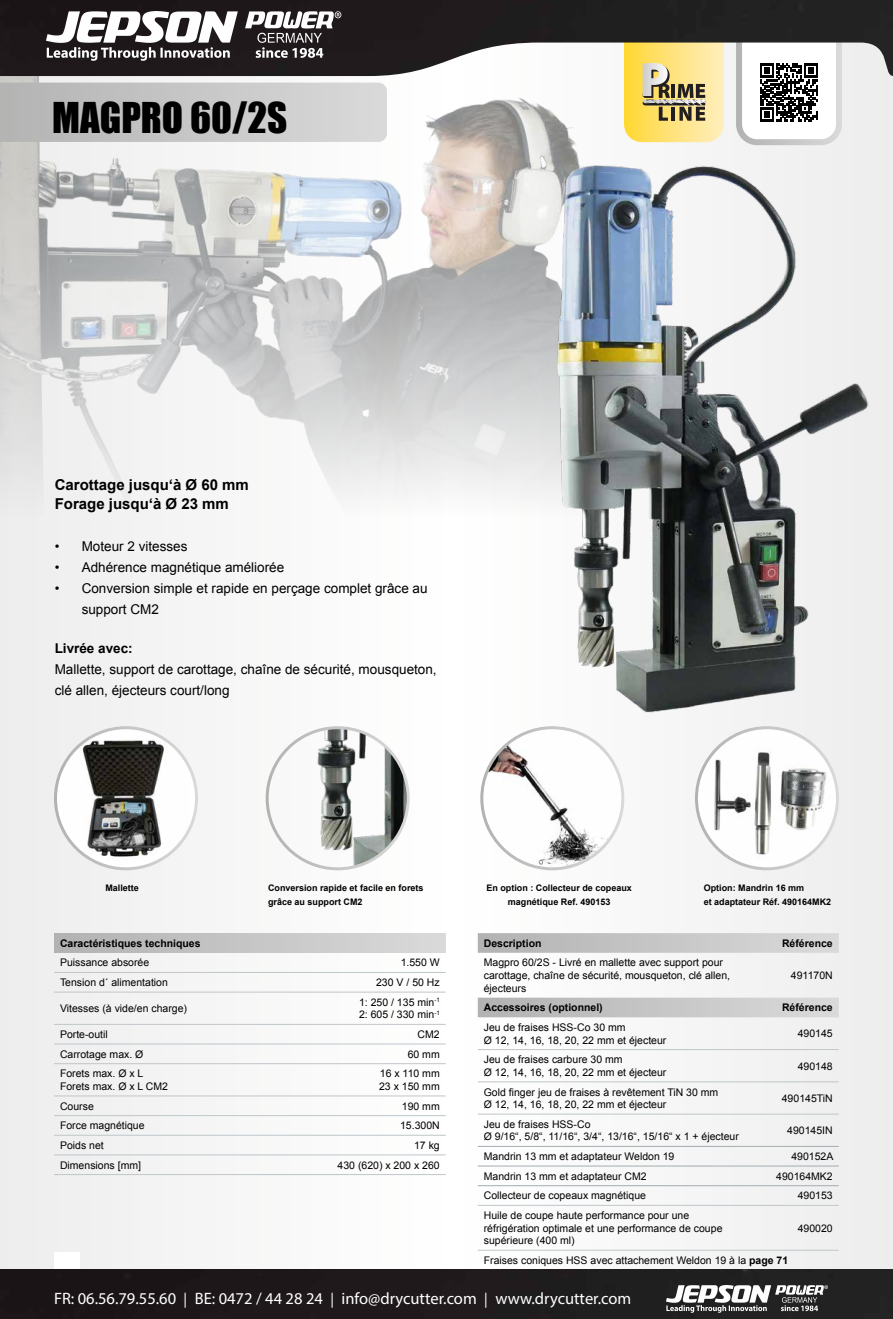
<style>
.page{position:relative;width:893px;height:1319px;background:#fff}
.page>*{position:absolute;margin:0;border:0;box-sizing:border-box;transform-origin:0 0}
.t1{font:39px "Impact";color:#000}
.t2{font:16.5px "Myriad Pro";color:#fff}
.t3{font:700 15px/19.5px "Arial";color:#000}
.t4{font:13.5px/21px "Arial";color:#000}
.t5{font:700 13.5px "Arial";color:#000}
.t6{font:10.5px/12.6px "Arial";color:#000}
.t7{font:700 10.5px "Arial";color:#000}
.t8{font:700 9px/13.5px "Arial";color:#000}
.s1{font-weight:700}
.s2{font-size:15px}
</style>
<div class="page">
<div style="left:0;top:30px;width:893px;height:1288px;background:#f6f6f6"></div>
<img style="left:0;top:76px;width:689px;height:439px">
<svg style="left:0;top:83px;width:387px;height:59px;background:#c6c6c6"></svg>
<img style="left:482px;top:727px;width:141px;height:141px;border-radius:71px">
<div style="left:480px;top:726px;width:144px;height:144px;border:3px solid #fff;border-radius:50%"></div>
<svg style="left:696px;top:727px;width:141px;height:141px"></svg>
<img style="left:703px;top:736px;width:130px;height:130px">
<div style="left:695px;top:726px;width:144px;height:144px;border:3px solid #fff;border-radius:50%"></div>
<img style="left:267px;top:727px;width:141px;height:141px;border-radius:71px">
<div style="left:266px;top:726px;width:144px;height:144px;border:3px solid #fff;border-radius:50%"></div>
<svg style="left:55px;top:727px;width:142px;height:141px"></svg>
<img style="left:63px;top:735px;width:126px;height:125px">
<div style="left:54px;top:726px;width:144px;height:144px;border:3px solid #fff;border-radius:50%"></div>
<svg style="left:624px;top:76px;width:100px;height:66px;background:#d9c476"></svg>
<div style="left:739px;top:4px;width:100px;height:138px;background:#fff;border-radius:18px"></div>
<div style="left:736px;top:1px;width:106px;height:144px;border:6px solid #fff;border-radius:18px"></div>
<svg style="left:760px;top:76px;width:58px;height:45px"></svg>
<img style="left:549px;top:151px;width:320px;height:562px">
<div style="left:54px;top:1251px;width:26px;height:67px;background:#fff"></div>
<svg style="left:478px;top:933px;width:361px;height:84px"></svg>
<hr style="left:478px;top:1049px;width:271px;height:1px;background:#bfc6ca">
<hr style="left:749px;top:1049px;width:90px;height:1px;background:#bfc6ca">
<hr style="left:478px;top:1081px;width:271px;height:1px;background:#bfc6ca">
<hr style="left:749px;top:1081px;width:90px;height:1px;background:#bfc6ca">
<hr style="left:478px;top:1204px;width:271px;height:1px;background:#bfc6ca">
<hr style="left:749px;top:1204px;width:90px;height:1px;background:#bfc6ca">
<hr style="left:478px;top:1145px;width:271px;height:1px;background:#a4acb1">
<hr style="left:749px;top:1145px;width:90px;height:1px;background:#a4acb1">
<hr style="left:478px;top:1165px;width:271px;height:1px;background:#a4acb1">
<hr style="left:749px;top:1165px;width:90px;height:1px;background:#a4acb1">
<hr style="left:478px;top:1185px;width:271px;height:1px;background:#a4acb1">
<hr style="left:749px;top:1185px;width:90px;height:1px;background:#a4acb1">
<hr style="left:478px;top:1113px;width:271px;height:1px;background:#bfc6ca">
<hr style="left:749px;top:1113px;width:90px;height:1px;background:#bfc6ca">
<hr style="left:478px;top:1249px;width:271px;height:1px;background:#bfc6ca">
<div style="left:54px;top:933px;width:392px;height:19px;background:linear-gradient(to right,#b2b2b2,#dadada)"></div>
<hr style="left:54px;top:972px;width:152px;height:1px;background:#bfc6ca">
<hr style="left:206px;top:972px;width:240px;height:1px;background:#bfc6ca">
<hr style="left:54px;top:991px;width:152px;height:1px;background:#bfc6ca">
<hr style="left:206px;top:991px;width:240px;height:1px;background:#bfc6ca">
<hr style="left:54px;top:1023px;width:152px;height:1px;background:#bfc6ca">
<hr style="left:206px;top:1023px;width:240px;height:1px;background:#bfc6ca">
<hr style="left:54px;top:1043px;width:152px;height:1px;background:#bfc6ca">
<hr style="left:206px;top:1043px;width:240px;height:1px;background:#bfc6ca">
<hr style="left:54px;top:1063px;width:152px;height:1px;background:#bfc6ca">
<hr style="left:206px;top:1063px;width:240px;height:1px;background:#bfc6ca">
<hr style="left:54px;top:1095px;width:152px;height:1px;background:#bfc6ca">
<hr style="left:206px;top:1095px;width:240px;height:1px;background:#bfc6ca">
<hr style="left:54px;top:1115px;width:152px;height:1px;background:#bfc6ca">
<hr style="left:206px;top:1115px;width:240px;height:1px;background:#bfc6ca">
<hr style="left:54px;top:1134px;width:152px;height:1px;background:#bfc6ca">
<hr style="left:206px;top:1134px;width:240px;height:1px;background:#bfc6ca">
<hr style="left:54px;top:1154px;width:152px;height:1px;background:#bfc6ca">
<hr style="left:206px;top:1154px;width:240px;height:1px;background:#bfc6ca">
<hr style="left:54px;top:1174px;width:152px;height:1px;background:#bfc6ca">
<hr style="left:206px;top:1174px;width:240px;height:1px;background:#bfc6ca">
<img style="left:0;top:0;width:893px;height:76px">
<svg style="left:40px;top:0;width:324px;height:74px;fill:#1f191b"></svg>
<img style="left:0;top:1269px;width:893px;height:49px">
<svg style="left:661px;top:1249px;width:178px;height:69px"></svg>
<h1 class="t1" style="left:52px;top:87px;width:237px">MAGPRO 60/2S</h1>
<h3 class="t3" style="left:55px;top:475px;width:196px">Carottage jusqu‘à Ø 60 mm<br>Forage jusqu‘à Ø 23 mm</h3>
<p class="t4" style="left:55px;top:536px;width:134px">• Moteur 2 vitesses</p>
<p class="t4" style="left:55px;top:557px;width:231px">• Adhérence magnétique améliorée</p>
<p class="t4" style="left:82px;top:578px;width:347px;text-indent:-27px">• Conversion simple et rapide en perçage complet grâce au support CM2</p>
<p class="t5" style="left:55px;top:639px;width:80px">Livrée avec:</p>
<p class="t4" style="left:55px;top:659px;width:383px">Mallette, support de carottage, chaîne de sécurité, mousqueton, clé allen, éjecteurs court/long</p>
<p class="t8" style="left:105px;top:881px;width:35px">Mallette</p>
<p class="t8" style="left:486px;top:881px;width:147px;text-align:center">En option : Collecteur de copeaux magnétique Ref. 490153</p>
<p class="t8" style="left:268px;top:881px;width:157px">Conversion rapide et facile en forets grâce au support CM2</p>
<p class="t8" style="left:704px;top:881px;width:129px">Option: Mandrin 16 mm<br>et adaptateur Réf. 490164MK2</p>
<p class="t7" style="left:60px;top:936px;width:142px">Caractéristiques techniques</p>
<p class="t6" style="left:60px;top:956px;width:91px">Puissance absorée</p>
<p class="t6" style="left:401px;top:956px;width:41px">1.550 W</p>
<p class="t6" style="left:60px;top:976px;width:109px">Tension d´ alimentation</p>
<p class="t6" style="left:376px;top:976px;width:65px">230 V / 50 Hz</p>
<p class="t6" style="left:60px;top:1002px;width:129px">Vitesses (à vide/en charge)</p>
<p class="t6" style="left:359px;top:995px;width:82px">1: 250 / 135 min<sup>-1<br></sup>2: 605 / 330 min<sup>-1</sup></p>
<p class="t6" style="left:60px;top:1027px;width:49px">Porte-outil</p>
<p class="t6" style="left:418px;top:1027px;width:24px">CM2</p>
<p class="t6" style="left:60px;top:1047px;width:85px">Carrotage max. Ø</p>
<p class="t6" style="left:408px;top:1047px;width:34px">60 mm</p>
<p class="t6" style="left:60px;top:1067px;width:110px">Forets max. Ø x L<br>Forets max. Ø x L CM2</p>
<p class="t6" style="left:379px;top:1067px;width:62px">16 x 110 mm<br>23 x 150 mm</p>
<p class="t6" style="left:60px;top:1099px;width:35px">Course</p>
<p class="t6" style="left:402px;top:1099px;width:39px">190 mm</p>
<p class="t6" style="left:60px;top:1119px;width:86px">Force magnétique</p>
<p class="t6" style="left:400px;top:1119px;width:41px">15.300N</p>
<p class="t6" style="left:60px;top:1138px;width:45px">Poids net</p>
<p class="t6" style="left:414px;top:1138px;width:27px">17 kg</p>
<p class="t6" style="left:60px;top:1158px;width:83px">Dimensions [mm]</p>
<p class="t6" style="left:338px;top:1158px;width:104px">430 (620) x 200 x 260</p>
<p class="t7" style="left:484px;top:936px;width:59px">Description</p>
<p class="t7" style="left:782px;top:936px;width:52px">Référence</p>
<p class="t6" style="left:484px;top:956px;width:248px">Magpro 60/2S - Livré en mallette avec support pour carottage, chaîne de sécurité, mousqueton, clé allen, éjecteurs</p>
<p class="t6" style="left:791px;top:969px;width:43px">491170N</p>
<p class="t7" style="left:484px;top:1000px;width:121px">Accessoires (optionnel)</p>
<p class="t7" style="left:782px;top:1000px;width:52px">Référence</p>
<p class="t6" style="left:484px;top:1020px;width:184px">Jeu de fraises HSS-Co 30 mm<br>Ø 12, 14, 16, 18, 20, 22 mm et éjecteur</p>
<p class="t6" style="left:798px;top:1027px;width:37px">490145</p>
<p class="t6" style="left:484px;top:1053px;width:184px">Jeu de fraises carbure 30 mm<br>Ø 12, 14, 16, 18, 20, 22 mm et éjecteur</p>
<p class="t6" style="left:798px;top:1059px;width:37px">490148</p>
<p class="t6" style="left:484px;top:1085px;width:236px">Gold finger jeu de fraises à revêtement TiN 30 mm<br>Ø 12, 14, 16, 18, 20, 22 mm et éjecteur</p>
<p class="t6" style="left:782px;top:1091px;width:52px">490145TiN</p>
<p class="t6" style="left:484px;top:1117px;width:257px">Jeu de fraises HSS-Co<br>Ø 9/16“, 5/8“, 11/16“, 3/4“, 13/16“, 15/16“ x 1 + éjecteur</p>
<p class="t6" style="left:787px;top:1123px;width:47px">490145IN</p>
<p class="t6" style="left:484px;top:1149px;width:192px">Mandrin 13 mm et adaptateur Weldon 19</p>
<p class="t6" style="left:791px;top:1149px;width:44px">490152A</p>
<p class="t6" style="left:484px;top:1169px;width:164px">Mandrin 13 mm et adaptateur CM2</p>
<p class="t6" style="left:776px;top:1169px;width:58px">490164MK2</p>
<p class="t6" style="left:484px;top:1189px;width:164px">Collecteur de copeaux magnétique</p>
<p class="t6" style="left:798px;top:1189px;width:37px">490153</p>
<p class="t6" style="left:484px;top:1208px;width:240px">Huile de coupe haute performance pour une réfrigération optimale et une performance de coupe supérieure (400 ml)</p>
<p class="t6" style="left:798px;top:1221px;width:37px">490020</p>
<p class="t6" style="left:484px;top:1253px;width:306px">Fraises coniques HSS avec attachement Weldon 19 à la <span class="s1">page 71</span></p>
<h2 class="t2" style="left:54px;top:1287px;width:579px">FR: 06.56.79.55.60 <span class="s2">|</span> BE: 0472 / 44 28 24 <span class="s2">|</span> info@drycutter.com <span class="s2">|</span> www.drycutter.com</h2>
</div>
